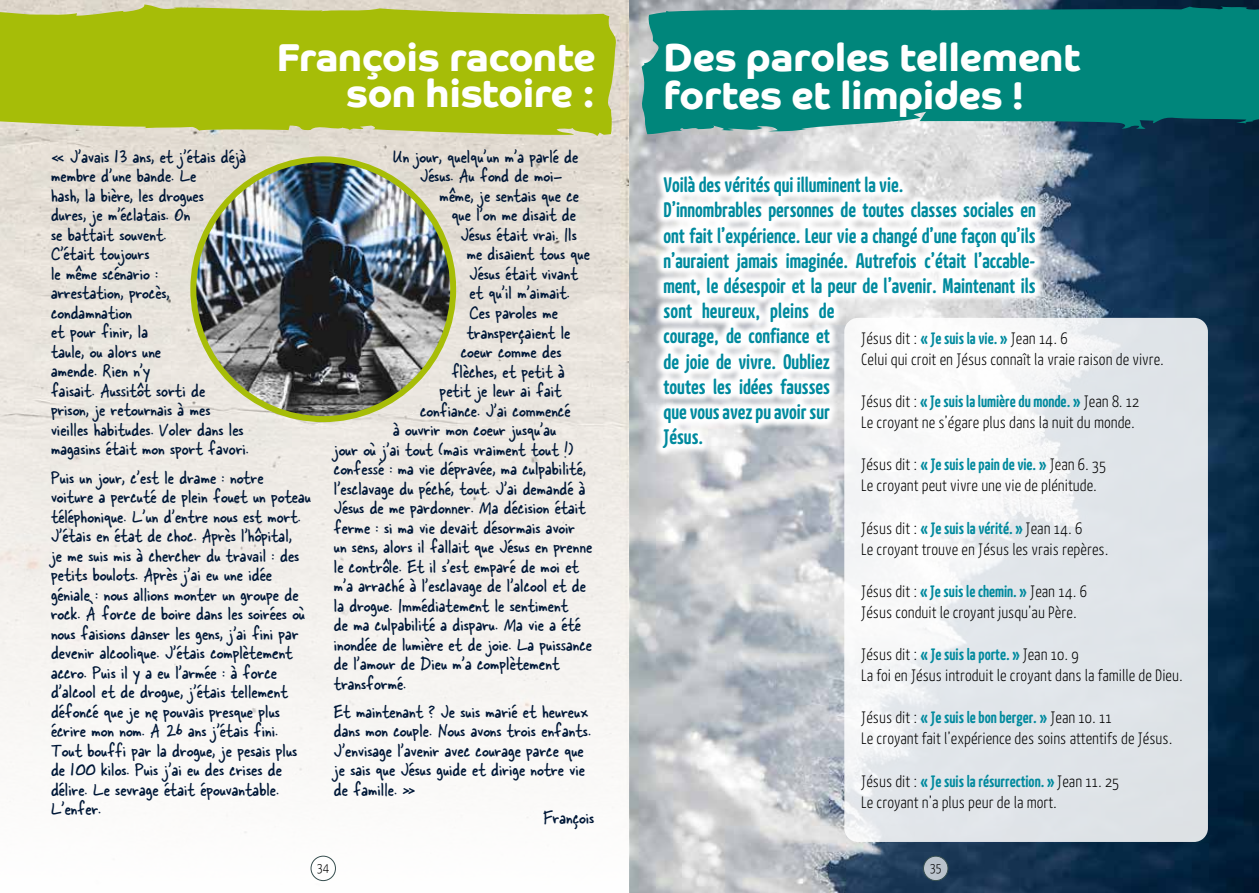
<style>
.page{position:relative;width:1259px;height:893px;background:#fff}
.page>*{position:absolute;margin:0;border:0;box-sizing:border-box;transform-origin:0 0}
.t1{font:700 39px/36px "Co Headline";color:#fff;text-align:right}
.t2{font:700 21px/25.2px "Kava Pro";color:#008a9e}
.t3{font:20.25px/19.5px "Skippy Sharp";color:#001838}
.t4{font:300 16.5px/21px "Kava Pro";color:#000}
.t5{font:300 13.5px "Kava Pro";color:#000}
.s1{font-weight:700;color:#018a9e}
</style>
<div class="page">
<img style="left:0;top:0;width:1259px;height:893px">
<svg style="left:0;top:4px;width:617px;height:132px;background:#acc01e"></svg>
<svg style="left:641px;top:5px;width:618px;height:129px;background:#11877f"></svg>
<svg style="left:844px;top:318px;width:364px;height:524px;fill:#e1e5ea"></svg>
<img style="left:193px;top:159px;width:260px;height:260px;border-radius:130px">
<div style="left:190px;top:156px;width:266px;height:266px;border:6px solid #a7bd07;border-radius:50%"></div>
<svg style="left:653px;top:166px;width:392px;height:292px"></svg>
<div style="left:311px;top:856px;width:24px;height:25px;background:#fff;border-radius:50%"></div>
<div style="left:311px;top:856px;width:25px;height:25px;border:1px solid #364e4f;border-radius:50%"></div>
<svg style="left:923px;top:856px;width:25px;height:25px"></svg>
<div style="left:923px;top:856px;width:25px;height:25px;border:1px solid #364e4f;border-radius:50%"></div>
<h1 class="t1" style="left:277px;top:40px;width:320px">François raconte son histoire :</h1>
<h1 class="t1" style="left:663px;top:39px;width:419px;line-height:37.5px;text-align:left">Des paroles tellement fortes et limpides !</h1>
<p class="t3" style="left:51px;top:146px;width:200px">« J’avais 13 ans, et j’étais déjà membre d’une bande. Le<br>hash, la bière, les drogues<br>dures, je m’éclatais. On<br>se battait souvent.<br>C’était toujours<br>le même scénario :<br>arrestation, procès, condamnation<br>et pour finir, la<br>taule, ou alors une<br>amende. Rien n’y<br>faisait. Aussitôt sorti de<br>prison, je retournais à mes vieilles habitudes. Voler dans les magasins était mon sport favori.</p>
<p class="t3" style="left:51px;top:466px;width:261px">Puis un jour, c’est le drame : notre voiture a percuté de plein fouet un poteau téléphonique. L’un d’entre nous est mort.<br>J’étais en état de choc. Après l’hôpital,<br>je me suis mis à chercher du travail : des petits boulots. Après j’ai eu une idée géniale : nous allions monter un groupe de rock. À force de boire dans les soirées où nous faisions danser les gens, j’ai fini par devenir alcoolique. J’étais complètement accro. Puis il y a eu l’armée : à force d’alcool et de drogue, j’étais tellement défoncé que je ne pouvais presque plus écrire mon nom. À 26 ans j’étais fini.<br>Tout bouffi par la drogue, je pesais plus de 100 kilos. Puis j’ai eu des crises de délire. Le sevrage était épouvantable.<br>L’enfer.</p>
<p class="t3" style="left:393px;top:146px;width:187px">Un jour, quelqu’un m’a parlé de</p>
<p class="t3" style="left:420px;top:165px;width:144px">Jésus. Au fond de moi-</p>
<p class="t3" style="left:440px;top:185px;width:141px">même, je sentais que ce</p>
<p class="t3" style="left:452px;top:204px;width:126px">que l’on me disait de</p>
<p class="t3" style="left:461px;top:224px;width:118px">Jésus était vrai. Ils</p>
<p class="t3" style="left:467px;top:243px;width:125px">me disaient tous que</p>
<p class="t3" style="left:470px;top:263px;width:110px">Jésus était vivant</p>
<p class="t3" style="left:470px;top:282px;width:102px">et qu’il m’aimait.</p>
<p class="t3" style="left:470px;top:302px;width:90px">Ces paroles me</p>
<p class="t3" style="left:467px;top:321px;width:105px">transperçaient le</p>
<p class="t3" style="left:461px;top:341px;width:102px">coeur comme des</p>
<p class="t3" style="left:452px;top:360px;width:115px">flèches, et petit à</p>
<p class="t3" style="left:440px;top:380px;width:123px">petit je leur ai fait</p>
<p class="t3" style="left:420px;top:399px;width:152px">confiance. J’ai commencé</p>
<p class="t3" style="left:393px;top:419px;width:165px">à ouvrir mon coeur jusqu’au</p>
<p class="t3" style="left:334px;top:438px;width:241px">jour où j’ai tout (mais vraiment tout !)</p>
<p class="t3" style="left:334px;top:458px;width:254px">confessé : ma vie dépravée, ma culpabilité,</p>
<p class="t3" style="left:334px;top:477px;width:253px">l’esclavage du péché, tout. J’ai demandé à</p>
<p class="t3" style="left:334px;top:497px;width:253px">Jésus de me pardonner. Ma décision était</p>
<p class="t3" style="left:334px;top:516px;width:243px">ferme : si ma vie devait désormais avoir</p>
<p class="t3" style="left:334px;top:536px;width:260px">un sens, alors il fallait que Jésus en prenne</p>
<p class="t3" style="left:334px;top:555px;width:247px">le contrôle. Et il s’est emparé de moi et</p>
<p class="t3" style="left:334px;top:575px;width:254px">m’a arraché à l’esclavage de l’alcool et de</p>
<p class="t3" style="left:334px;top:594px;width:236px">la drogue. Immédiatement le sentiment</p>
<p class="t3" style="left:334px;top:614px;width:248px">de ma culpabilité a disparu. Ma vie a été</p>
<p class="t3" style="left:334px;top:633px;width:260px">inondée de lumière et de joie. La puissance</p>
<p class="t3" style="left:334px;top:653px;width:227px">de l’amour de Dieu m’a complètement</p>
<p class="t3" style="left:334px;top:672px;width:74px">transformé.</p>
<p class="t3" style="left:334px;top:700px;width:259px">Et maintenant ? Je suis marié et heureux dans mon couple. Nous avons trois enfants.<br>J’envisage l’avenir avec courage parce que je sais que Jésus guide et dirige notre vie de famille. »</p>
<p class="t3" style="left:543px;top:806px;width:52px">François</p>
<p class="t2" style="left:663px;top:172px;width:374px">Voilà des vérités qui illuminent la vie.<br>D’innombrables personnes de toutes classes sociales en ont fait l’expérience. Leur vie a changé d’une façon qu’ils n’auraient jamais imaginée. Autrefois c’était l’accable&shy;ment, le désespoir et la peur de l’avenir. Maintenant ils sont heureux, pleins de<br>courage, de confiance et<br>de joie de vivre. Oubliez<br>toutes les idées fausses<br>que vous avez pu avoir sur<br>Jésus.</p>
<p class="t4" style="left:861px;top:327px;width:304px">Jésus dit : <span class="s1">« Je suis la vie. »</span> Jean 14. 6<br>Celui qui croit en Jésus connaît la vraie raison de vivre.</p>
<p class="t4" style="left:861px;top:390px;width:280px">Jésus dit : <span class="s1">« Je suis la lumière du monde. »</span> Jean 8. 12<br>Le croyant ne s’égare plus dans la nuit du monde.</p>
<p class="t4" style="left:861px;top:454px;width:246px">Jésus dit : <span class="s1">« Je suis le pain de vie. »</span> Jean 6. 35<br>Le croyant peut vivre une vie de plénitude.</p>
<p class="t4" style="left:861px;top:517px;width:249px">Jésus dit : <span class="s1">« Je suis la vérité. »</span> Jean 14. 6<br>Le croyant trouve en Jésus les vrais repères.</p>
<p class="t4" style="left:861px;top:580px;width:227px">Jésus dit : <span class="s1">« Je suis le chemin. »</span> Jean 14. 6<br>Jésus conduit le croyant jusqu’au Père.</p>
<p class="t4" style="left:861px;top:643px;width:323px">Jésus dit : <span class="s1">« Je suis la porte. »</span> Jean 10. 9<br>La foi en Jésus introduit le croyant dans la famille de Dieu.</p>
<p class="t4" style="left:861px;top:707px;width:313px">Jésus dit : <span class="s1">« Je suis le bon berger. »</span> Jean 10. 11<br>Le croyant fait l’expérience des soins attentifs de Jésus.</p>
<p class="t4" style="left:861px;top:770px;width:259px">Jésus dit : <span class="s1">« Je suis la résurrection. »</span> Jean 11. 25<br>Le croyant n’a plus peur de la mort.</p>
<p class="t5" style="left:317px;top:858px;width:13px">34</p>
<p class="t5" style="left:930px;top:858px;width:13px">35</p>
</div>
